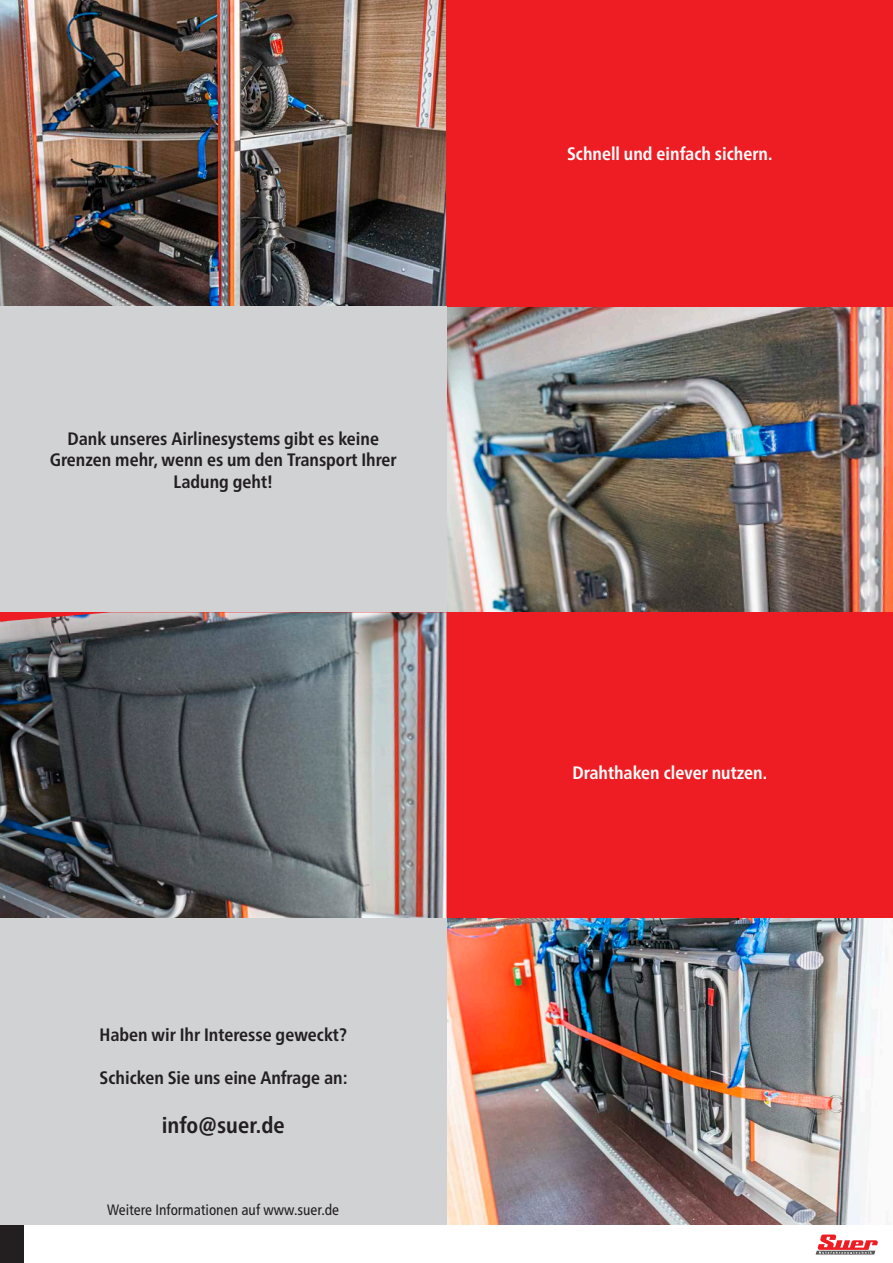
<style>
.page{position:relative;width:893px;height:1263px;background:#fff}
.page>*{position:absolute;margin:0;border:0;box-sizing:border-box;transform-origin:0 0}
.t1{font:700 condensed 22.5px "Frutiger Neue LTW1 G";color:#231f20}
.t2{font:700 condensed 18px/21.6px "Frutiger Neue LTW1 G";color:#231f20;text-align:center}
.t3{font:700 condensed 18px "Frutiger Neue LTW1 G";color:#fff}
.t4{font:condensed 15px "Frutiger Neue LTW1 G";color:#231f20}
</style>
<div class="page">
<div style="left:0;top:0;width:23px;height:1263px;background:#231f20"></div>
<img style="left:0;top:0;width:446px;height:306px">
<img style="left:446px;top:306px;width:447px;height:306px">
<div style="left:446px;top:612px;width:447px;height:306px;background:#ee1d23"></div>
<img style="left:446px;top:918px;width:437px;height:307px">
<div style="left:446px;top:0;width:447px;height:306px;background:#ee1d23"></div>
<div style="left:0;top:306px;width:446px;height:306px;background:#d1d2d4"></div>
<img style="left:0;top:612px;width:446px;height:306px">
<div style="left:0;top:918px;width:446px;height:307px;background:#d1d2d4"></div>
<svg style="left:816px;top:1234px;width:62px;height:20px"></svg>
<p class="t2" style="left:50px;top:427px;width:348px">Dank unseres Airlinesystems gibt es keine<br>Grenzen mehr, wenn es um den Transport Ihrer<br>Ladung geht!</p>
<p class="t2" style="left:99px;top:1024px;width:249px">Haben wir Ihr Interesse geweckt?</p>
<p class="t2" style="left:100px;top:1067px;width:250px">Schicken Sie uns eine Anfrage an:</p>
<p class="t1" style="left:162px;top:1112px;width:124px">info@suer.de</p>
<p class="t4" style="left:107px;top:1201px;width:234px">Weitere Informationen auf www.suer.de</p>
<p class="t3" style="left:567px;top:143px;width:207px">Schnell und einfach sichern.</p>
<p class="t3" style="left:572px;top:762px;width:196px">Drahthaken clever nutzen.</p>
</div>
